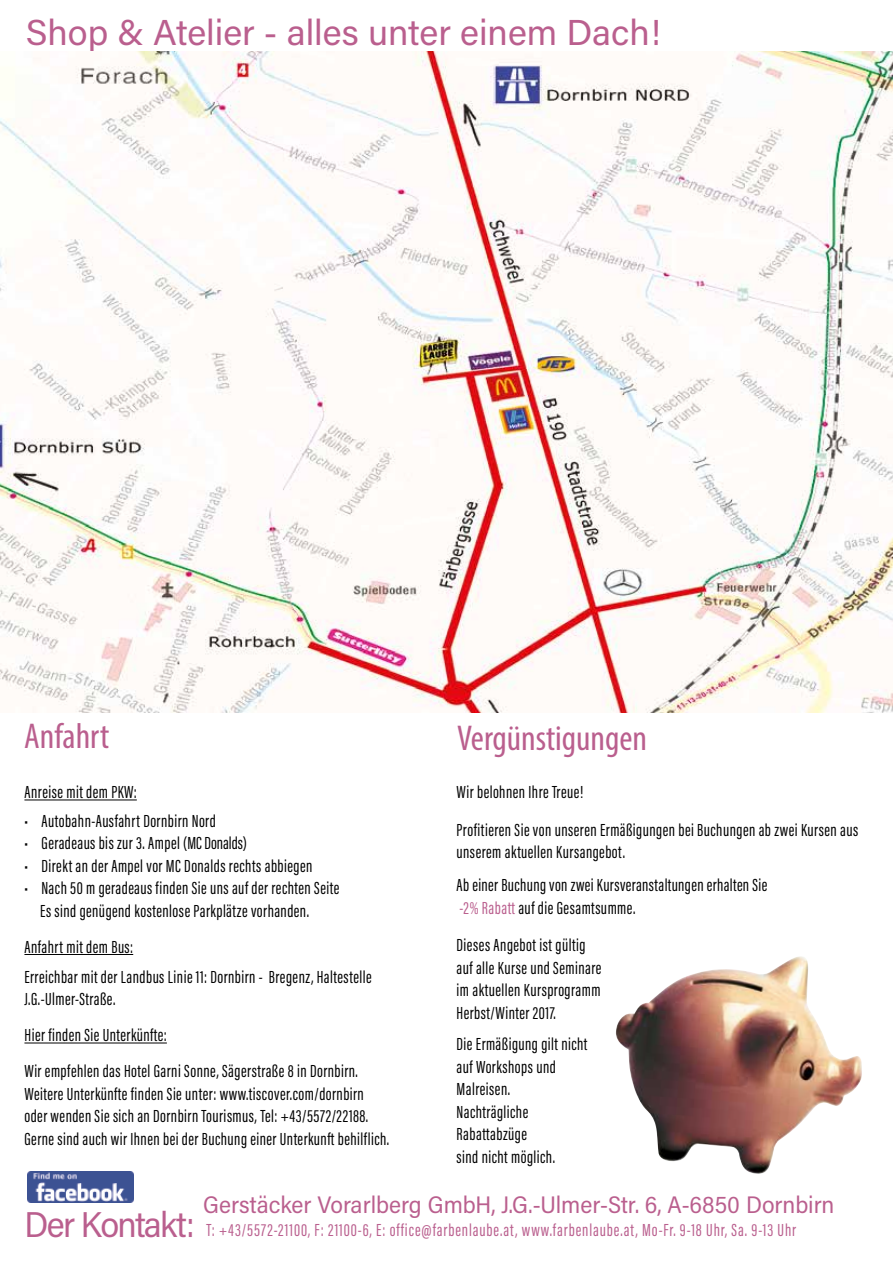
<style>
.page{position:relative;width:893px;height:1263px;background:#fff}
.page>*{position:absolute;margin:0;border:0;box-sizing:border-box;transform-origin:0 0}
.t1{font:36px "Acumin Pro";color:#ba5f8e}
.t2{font:condensed 36px "Myriad Pro";color:#ba5f8e}
.t3{font:36px "Acumin Pro Semi Cond";letter-spacing:-.045em;color:#ba5f8e}
.t4{font:24px "Acumin Pro Semi Cond";color:#ba5f8e}
.t5{font:18px/22.5px "Acumin Pro Extra Cond";letter-spacing:.025em;color:#000}
.t6{font:18px "Acumin Pro Extra Cond";letter-spacing:.05em;color:#ba5f8e}
.s1{color:#ba5f8e}
</style>
<div class="page">
<img style="left:616px;top:956px;width:246px;height:218px">
<hr style="left:24px;top:799px;width:113px;height:1px;background:#000">
<hr style="left:24px;top:954px;width:109px;height:1px;background:#000">
<hr style="left:24px;top:1042px;width:143px;height:1px;background:#000">
<img style="left:0;top:52px;width:893px;height:661px">
<img style="left:27px;top:1171px;width:107px;height:31px">
<h1 class="t1" style="left:26px;top:7px;width:636px">Shop &amp; Atelier - alles unter einem Dach!</h1>
<h1 class="t2" style="left:24px;top:714px;width:86px">Anfahrt</h1>
<h1 class="t2" style="left:457px;top:716px;width:192px">Vergünstigungen</h1>
<p class="t5" style="left:457px;top:773px;width:403px;line-height:37.5px">Wir belohnen Ihre Treue!<br>Profitieren Sie von unseren Ermäßigungen bei Buchungen ab zwei Kursen aus</p>
<p class="t5" style="left:457px;top:835px;width:312px;line-height:33px">unserem aktuellen Kursangebot.<br>Ab einer Buchung von zwei Kursveranstaltungen erhalten Sie</p>
<p class="t5" style="left:457px;top:889px;width:180px;line-height:37.5px"><span class="s1">-2% Rabatt</span> auf die Gesamtsumme.<br>Dieses Angebot ist gültig</p>
<p class="t5" style="left:457px;top:956px;width:146px;text-align:justify">auf alle Kurse und Seminare im aktuellen Kursprogramm Herbst/Winter 2017.</p>
<p class="t5" style="left:457px;top:1033px;width:132px">Die Ermäßigung gilt nicht auf Workshops und<br>Malreisen.<br>Nachträgliche<br>Rabattabzüge<br>sind nicht möglich.</p>
<p class="t5" style="left:24px;top:781px;width:114px">Anreise mit dem PKW:</p>
<p class="t5" style="left:24px;top:809px;width:193px">• Autobahn-Ausfahrt Dornbirn Nord</p>
<p class="t5" style="left:24px;top:832px;width:224px">• Geradeaus bis zur 3. Ampel (MC Donalds)</p>
<p class="t5" style="left:24px;top:854px;width:289px">• Direkt an der Ampel vor MC Donalds rechts abbiegen</p>
<p class="t5" style="left:40px;top:877px;width:301px;text-indent:-16px">• Nach 50 m geradeaus finden Sie uns auf der rechten Seite<br>Es sind genügend kostenlose Parkplätze vorhanden.</p>
<p class="t5" style="left:24px;top:931px;width:349px;line-height:30px">Anfahrt mit dem Bus:<br>Erreichbar mit der Landbus Linie 11: Dornbirn - Bregenz, Haltestelle</p>
<p class="t5" style="left:24px;top:981px;width:335px;line-height:36px">J.G.-Ulmer-Straße.<br>Hier finden Sie Unterkünfte:<br>Wir empfehlen das Hotel Garni Sonne, Sägerstraße 8 in Dornbirn.</p>
<p class="t5" style="left:24px;top:1082px;width:366px">Weitere Unterkünfte finden Sie unter: www.tiscover.com/dornbirn oder wenden Sie sich an Dornbirn Tourismus, Tel: +43/5572/22188.<br>Gerne sind auch wir Ihnen bei der Buchung einer Unterkunft behilflich.</p>
<h1 class="t3" style="left:24px;top:1199px;width:172px">Der Kontakt:</h1>
<h2 class="t4" style="left:203px;top:1188px;width:633px">Gerstäcker Vorarlberg GmbH, J.G.-Ulmer-Str. 6, A-6850 Dornbirn</h2>
<p class="t6" style="left:206px;top:1219px;width:591px">T: +43/5572-21100, F: 21100-6, E: office@farbenlaube.at, www.farbenlaube.at, Mo-Fr. 9-18 Uhr, Sa. 9-13 Uhr</p>
</div>
